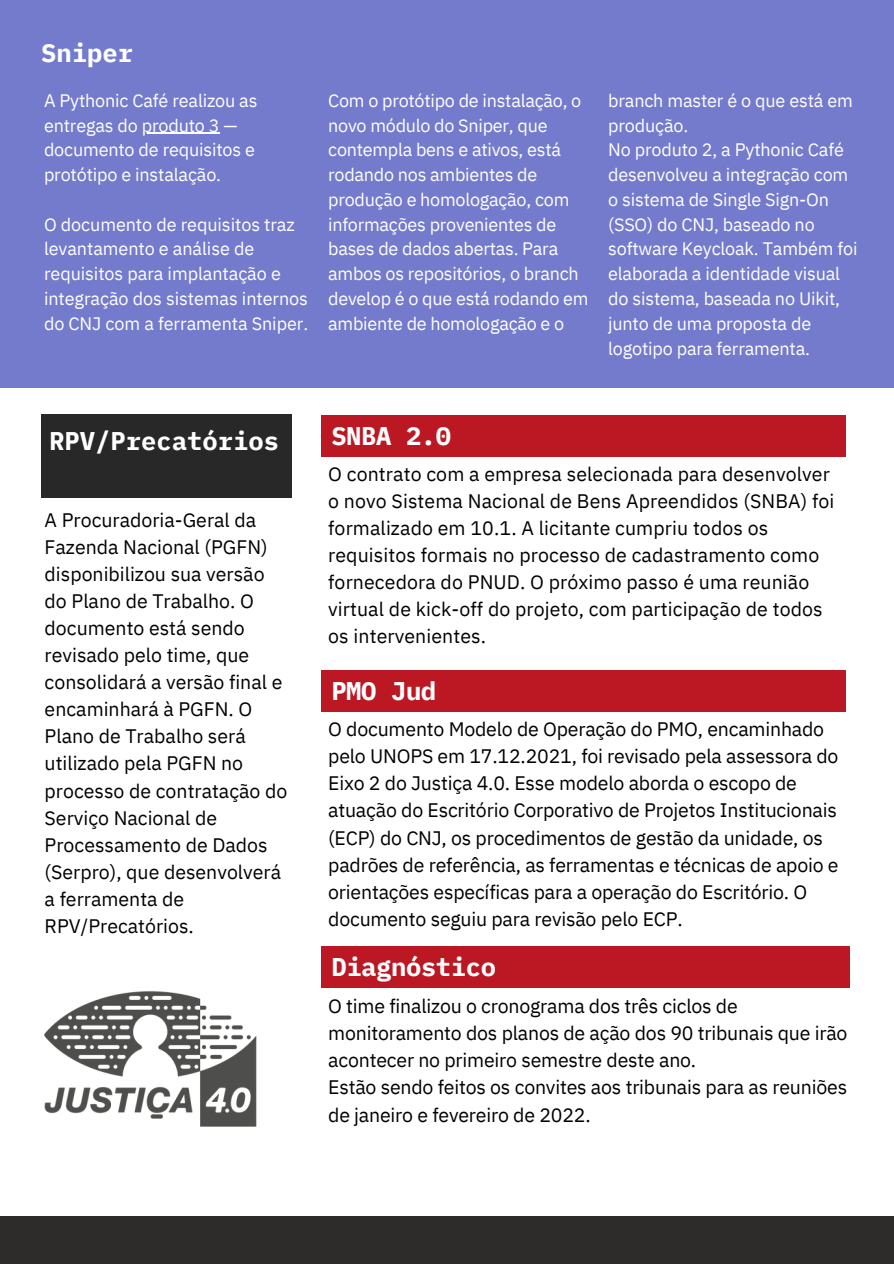
<style>
.page{position:relative;width:894px;height:1264px;background:#fff}
.page>*{position:absolute;margin:0;border:0;box-sizing:border-box;transform-origin:0 0}
.t1{font:700 25.5px "IBM Plex Mono";letter-spacing:-.01em;color:#fff}
.t2{font:19.5px/27px "IBM Plex Sans";color:#000}
.t3{font:18px/24.8px "IBM Plex Sans";letter-spacing:-.01em;color:#fff}
</style>
<div class="page">
<div style="left:0;top:0;width:893px;height:387px;background:#747bcc"></div>
<div style="left:321px;top:414px;width:525px;height:42px;background:#bc1823"></div>
<div style="left:41px;top:414px;width:250px;height:84px;background:#282828"></div>
<div style="left:321px;top:670px;width:525px;height:41px;background:#bc1823"></div>
<div style="left:321px;top:946px;width:528px;height:41px;background:#bc1823"></div>
<div style="left:0;top:1216px;width:893px;height:47px;background:#2e2c2b"></div>
<img style="left:44px;top:991px;width:213px;height:136px">
<hr style="left:142px;top:133px;width:77px;height:1px;background:#fff">
<p class="t1" style="left:41px;top:36px;width:93px">Sniper</p>
<p class="t3" style="left:44px;top:88px;width:215px">A Pythonic Café realizou as entregas do produto 3 — documento de requisitos e protótipo e instalação.</p>
<p class="t3" style="left:44px;top:211px;width:266px">O documento de requisitos traz levantamento e análise de requisitos para implantação e integração dos sistemas internos do CNJ com a ferramenta Sniper.</p>
<p class="t3" style="left:328px;top:88px;width:262px">Com o protótipo de instalação, o novo módulo do Sniper, que contempla bens e ativos, está rodando nos ambientes de produção e homologação, com informações provenientes de bases de dados abertas. Para ambos os repositórios, o branch develop é o que está rodando em ambiente de homologação e o</p>
<p class="t3" style="left:608px;top:88px;width:246px">branch master é o que está em produção.</p>
<p class="t3" style="left:608px;top:137px;width:251px">No produto 2, a Pythonic Café desenvolveu a integração com o sistema de Single Sign-On (SSO) do CNJ, baseado no software Keycloak. Também foi elaborada a identidade visual do sistema, baseada no Uikit, junto de uma proposta de logotipo para ferramenta.</p>
<p class="t1" style="left:49px;top:424px;width:231px">RPV/Precatórios</p>
<p class="t1" style="left:331px;top:419px;width:121px">SNBA 2.0</p>
<p class="t2" style="left:45px;top:506px;width:244px">A Procuradoria-Geral da<br>Fazenda Nacional (PGFN) disponibilizou sua versão do Plano de Trabalho. O documento está sendo revisado pelo time, que consolidará a versão final e encaminhará à PGFN. O<br>Plano de Trabalho será utilizado pela PGFN no processo de contratação do<br>Serviço Nacional de<br>Processamento de Dados (Serpro), que desenvolverá a ferramenta de<br>RPV/Precatórios.</p>
<p class="t2" style="left:328px;top:460px;width:507px">O contrato com a empresa selecionada para desenvolver o novo Sistema Nacional de Bens Apreendidos (SNBA) foi formalizado em 10.1. A licitante cumpriu todos os requisitos formais no processo de cadastramento como fornecedora do PNUD. O próximo passo é uma reunião virtual de kick-off do projeto, com participação de todos os intervenientes.</p>
<p class="t1" style="left:331px;top:674px;width:106px">PMO Jud</p>
<p class="t2" style="left:328px;top:715px;width:512px">O documento Modelo de Operação do PMO, encaminhado pelo UNOPS em 17.12.2021, foi revisado pela assessora do Eixo 2 do Justiça 4.0. Esse modelo aborda o escopo de atuação do Escritório Corporativo de Projetos Institucionais (ECP) do CNJ, os procedimentos de gestão da unidade, os padrões de referência, as ferramentas e técnicas de apoio e orientações específicas para a operação do Escritório. O documento seguiu para revisão pelo ECP.</p>
<p class="t1" style="left:331px;top:950px;width:166px">Diagnóstico</p>
<p class="t2" style="left:328px;top:992px;width:520px">O time finalizou o cronograma dos três ciclos de monitoramento dos planos de ação dos 90 tribunais que irão acontecer no primeiro semestre deste ano.</p>
<p class="t2" style="left:328px;top:1073px;width:520px">Estão sendo feitos os convites aos tribunais para as reuniões de janeiro e fevereiro de 2022.</p>
</div>
